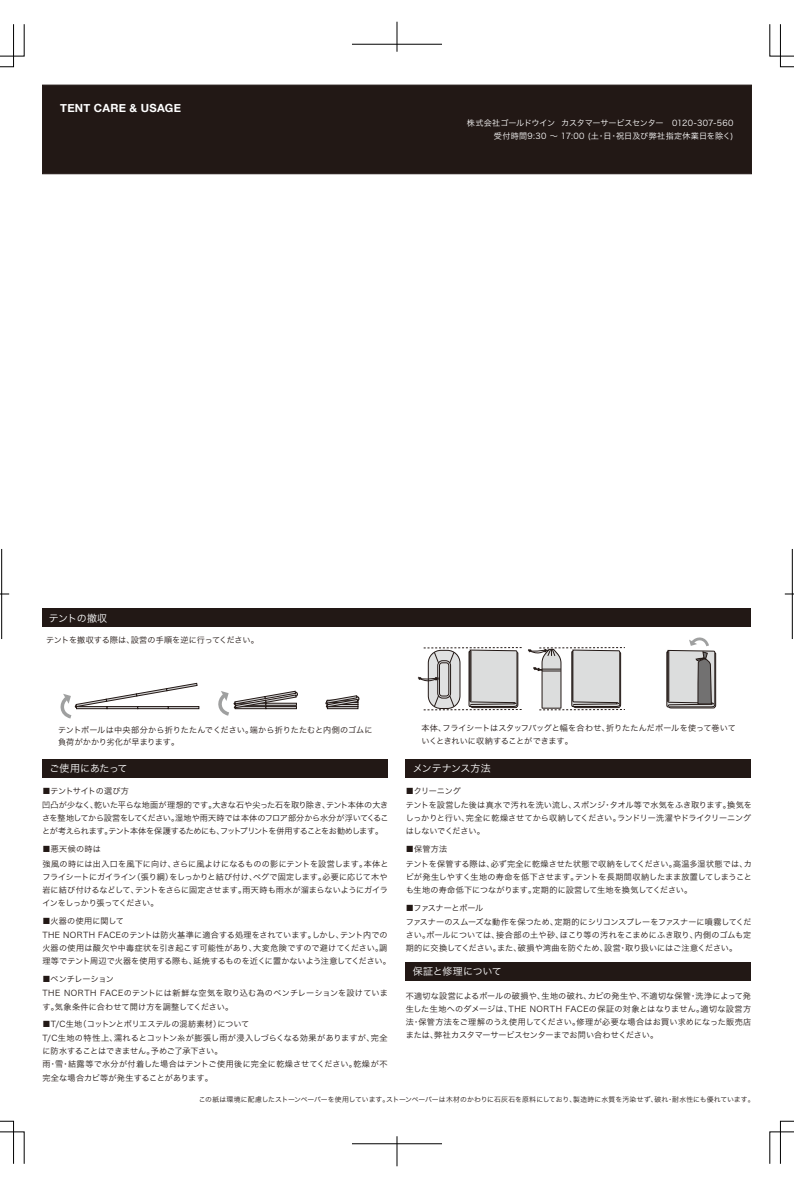
<style>
.page{position:relative;width:794px;height:1188px;background:#fff}
.page>*{position:absolute;margin:0;border:0;box-sizing:border-box;transform-origin:0 0}
.t1{font:700 11.25px "Helvetica Neue";letter-spacing:.02em;color:#fff}
.t2{font:10px "Hira Kaku Pro W3";letter-spacing:-.025em;color:#fff}
.t3{font:10px "Hira Kaku Pro W3";letter-spacing:-.005em;color:#fff}
.t4{font:8.12px/13.1px "Hira Kaku Pro W3";color:#221815}
.t5{font:8.12px/14.2px "Hira Kaku Pro W3";letter-spacing:.02em;color:#221815}
.t6{font:8.12px/13.1px "Hira Kaku Pro W3";letter-spacing:-.02em;color:#221815}
.t7{font:8.12px/13.8px "Hira Kaku Pro W3";letter-spacing:-.005em;color:#fff;text-align:right}
.t8{font:8.12px "Hira Kaku Pro W3";letter-spacing:-.035em;color:#221815}
.t9{font:6.88px "Hira Kaku Pro W3";letter-spacing:.005em;color:#221815}
</style>
<div class="page">
<svg style="left:0;top:1120px;width:25px;height:43px"></svg>
<svg style="left:0;top:24px;width:25px;height:43px"></svg>
<svg style="left:769px;top:24px;width:25px;height:43px"></svg>
<svg style="left:769px;top:1120px;width:25px;height:43px"></svg>
<hr style="left:1px;top:549px;width:1px;height:90px;background:#000">
<hr style="left:792px;top:549px;width:1px;height:90px;background:#000">
<hr style="left:352px;top:44px;width:90px;height:1px;background:#000">
<hr style="left:397px;top:22px;width:1px;height:30px;background:#000">
<hr style="left:352px;top:1143px;width:90px;height:1px;background:#000">
<hr style="left:397px;top:1135px;width:1px;height:30px;background:#000">
<div style="left:42px;top:85px;width:709px;height:89px;background:#221815;border:1px solid #221815"></div>
<div style="left:42px;top:608px;width:709px;height:19px;background:#221815"></div>
<div style="left:42px;top:758px;width:346px;height:19px;background:#221815"></div>
<div style="left:406px;top:758px;width:345px;height:19px;background:#221815"></div>
<div style="left:406px;top:961px;width:345px;height:19px;background:#221815"></div>
<svg style="left:666px;top:637px;width:50px;height:71px"></svg>
<div style="left:168px;top:706px;width:31px;height:2px;background:#d1d1d2;border:1px solid #221815"></div>
<svg style="left:60px;top:682px;width:138px;height:37px"></svg>
<svg style="left:218px;top:690px;width:80px;height:26px"></svg>
<svg style="left:325px;top:695px;width:35px;height:13px"></svg>
<svg style="left:417px;top:647px;width:208px;height:63px"></svg>
<h1 class="t1" style="left:60px;top:100px;width:122px">TENT CARE &amp; USAGE</h1>
<p class="t2" style="left:49px;top:609px;width:60px">テントの撤収</p>
<p class="t4" style="left:46px;top:632px;width:214px">テントを撤収する際は、設営の手順を逆に行ってください。</p>
<p class="t7" style="left:467px;top:115px;width:268px">株式会社ゴールドウイン カスタマーサービスセンター　0120-307-560受付時間9:30 ～ 17:00 (土・日・祝日及び弊社指定休業日を除く)</p>
<p class="t4" style="left:58px;top:722px;width:316px;line-height:12.5px">テントポールは中央部分から折りたたんでください。端から折りたたむと内側のゴムに負荷がかかり劣化が早まります。</p>
<p class="t4" style="left:421px;top:721px;width:316px;line-height:12.5px">本体、フライシートはスタッフバッグと幅を合わせ、折りたたんだポールを使って巻いていくときれいに収納することができます。</p>
<p class="t2" style="left:49px;top:759px;width:80px">ご使用にあたって</p>
<p class="t3" style="left:413px;top:759px;width:80px">メンテナンス方法</p>
<p class="t8" style="left:42px;top:783px;width:88px">■テントサイトの選び方</p>
<p class="t4" style="left:42px;top:797px;width:348px;text-align:justify">凹凸が少なく、乾いた平らな地面が理想的です。大きな石や尖った石を取り除き、テント本体の大きさを整地してから設営をしてください。湿地や雨天時では本体のフロア部分から水分が浮いてくることが考えられます。テント本体を保護するためにも、フットプリントを併用することをお勧めします。</p>
<p class="t5" style="left:42px;top:841px;width:348px">■悪天候の時は<br>強風の時には出入口を風下に向け、さらに風よけになるものの影にテントを設営します。本体と</p>
<p class="t4" style="left:42px;top:869px;width:347px;text-align:justify">フライシートにガイライン（張り綱）をしっかりと結び付け、ペグで固定します。必要に応じて木や岩に結び付けるなどして、テントをさらに固定させます。雨天時も雨水が溜まらないようにガイラインをしっかり張ってください。</p>
<p class="t4" style="left:42px;top:912px;width:347px;line-height:14.4px">■火器の使用に関して<br>THE NORTH FACEのテントは防火基準に適合する処理をされています。しかし、テント内での</p>
<p class="t4" style="left:42px;top:940px;width:350px">火器の使用は酸欠や中毒症状を引き起こす可能性があり、大変危険ですので避けてください。調理等でテント周辺で火器を使用する際も、延焼するものを近くに置かないよう注意してください。</p>
<p class="t5" style="left:42px;top:971px;width:347px">■ベンチレーション<br>THE NORTH FACEのテントには新鮮な空気を取り込む為のベンチレーションを設けていま</p>
<p class="t4" style="left:42px;top:999px;width:192px">す。気象条件に合わせて開け方を調整してください。</p>
<p class="t4" style="left:42px;top:1030px;width:347px">T/C生地の特性上、濡れるとコットン糸が膨張し雨が浸入しづらくなる効果がありますが、完全に防水することはできません。予めご了承下さい。<br>雨・雪・結露等で水分が付着した場合はテントご使用後に完全に乾燥させてください。乾燥が不完全な場合カビ等が発生することがあります。</p>
<p class="t6" style="left:42px;top:1016px;width:208px">■T/C生地（コットンとポリエステルの混紡素材）について</p>
<p class="t4" style="left:406px;top:782px;width:348px;line-height:14.2px">■クリーニング<br>テントを設営した後は真水で汚れを洗い流し、スポンジ・タオル等で水気をふき取ります。換気を</p>
<p class="t6" style="left:406px;top:810px;width:347px">しっかりと行い、完全に乾燥させてから収納してください。ランドリー洗濯やドライクリーニングはしないでください。</p>
<p class="t5" style="left:406px;top:841px;width:348px">■保管方法<br>テントを保管する際は、必ず完全に乾燥させた状態で収納をしてください。高温多湿状態では、カ</p>
<p class="t4" style="left:406px;top:869px;width:348px">ビが発生しやすく生地の寿命を低下させます。テントを長期間収納したまま放置してしまうことも生地の寿命低下につながります。定期的に設営して生地を換気してください。</p>
<p class="t6" style="left:406px;top:899px;width:347px;line-height:14.4px">■ファスナーとポール<br>ファスナーのスムーズな動作を保つため、定期的にシリコンスプレーをファスナーに噴霧してくだ</p>
<p class="t4" style="left:406px;top:927px;width:347px">さい。ポールについては、接合部の土や砂、ほこり等の汚れをこまめにふき取り、内側のゴムも定期的に交換してください。また、破損や湾曲を防ぐため、設営・取り扱いにはご注意ください。</p>
<p class="t2" style="left:413px;top:962px;width:91px">保証と修理について</p>
<p class="t4" style="left:406px;top:988px;width:347px;text-align:justify">不適切な設営によるポールの破損や、生地の破れ、カビの発生や、不適切な保管・洗浄によって発生した生地へのダメージは、THE NORTH FACEの保証の対象とはなりません。適切な設営方法・保管方法をご理解のうえ使用してください。修理が必要な場合はお買い求めになった販売店または、弊社カスタマーサービスセンターまでお問い合わせください。</p>
<p class="t9" style="left:199px;top:1092px;width:557px">この紙は環境に配慮したストーンペーパーを使用しています。ストーンペーパーは木材のかわりに石灰石を原料にしており、製造時に水質を汚染せず、破れ・耐水性にも優れています。</p>
</div>
